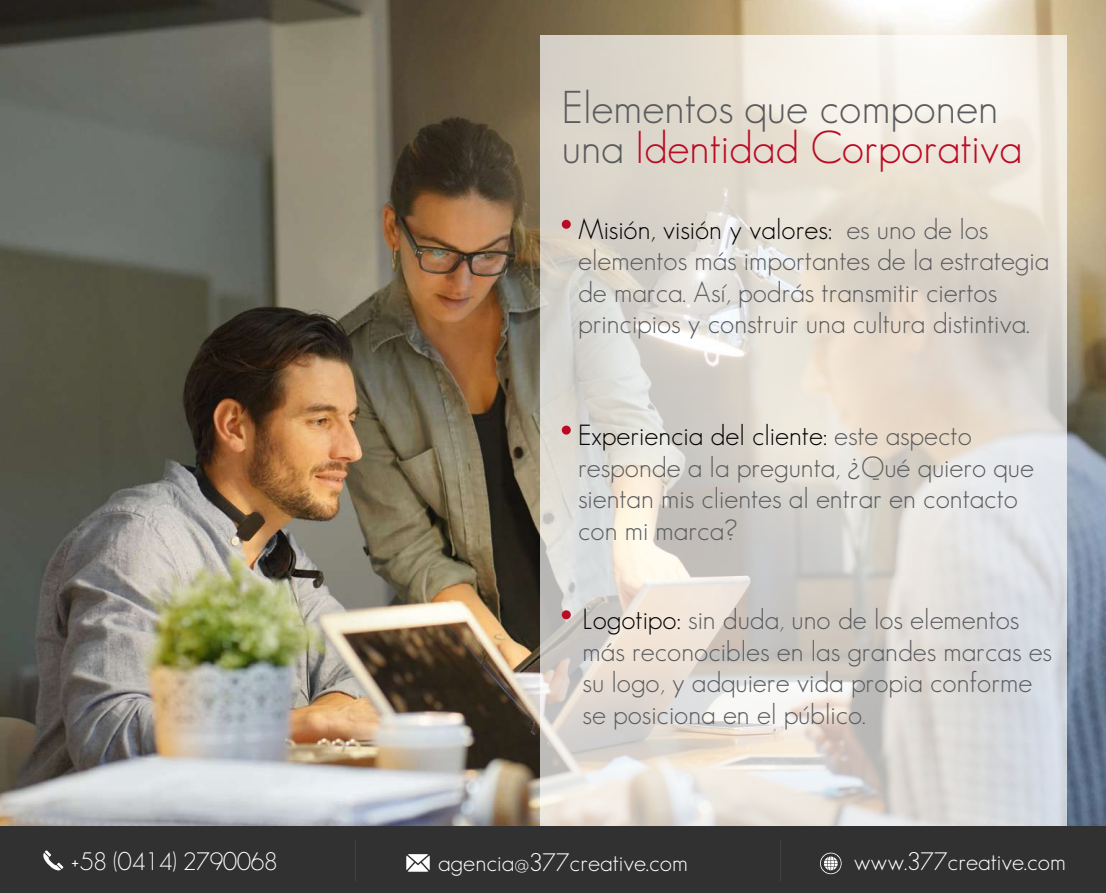
<style>
.page{position:relative;width:1106px;height:893px;background:#fff}
.page>*{position:absolute;margin:0;border:0;box-sizing:border-box;transform-origin:0 0}
.t1{font:300 45px/40.2px "Geosans";color:#5a5b5e}
.t2{font:300 28.5px/31.5px "Geosans";color:#5a5b5e}
.t3{font:300 24.75px "Geosans";color:#fff}
.s1{color:#bb0b24}
.s2{color:#000}
</style>
<div class="page">
<img style="left:0;top:0;width:1106px;height:826px">
<svg style="left:540px;top:35px;width:527px;height:791px;background:#e0dbd5"></svg>
<div style="left:0;top:826px;width:1106px;height:66px;background:#323132"></div>
<svg style="left:820px;top:852px;width:21px;height:22px"></svg>
<svg style="left:406px;top:854px;width:24px;height:17px"></svg>
<svg style="left:43px;top:850px;width:21px;height:21px"></svg>
<div style="left:562px;top:220px;width:9px;height:9px;background:#bb0b24;border-radius:50%"></div>
<div style="left:562px;top:425px;width:9px;height:9px;background:#bb0b24;border-radius:50%"></div>
<div style="left:562px;top:610px;width:9px;height:9px;background:#bb0b24;border-radius:50%"></div>
<h1 class="t1" style="left:562px;top:87px;width:462px">Elementos que componen una <span class="s1">Identidad Corporativa</span></h1>
<p class="t2" style="left:578px;top:213px;width:472px"><span class="s2">Misión, visión y valores:</span> es uno de los elementos más importantes de la estrategia de marca. Así, podrás transmitir ciertos principios y construir una cultura distintiva.</p>
<p class="t2" style="left:578px;top:419px;width:457px"><span class="s2">Experiencia del cliente:</span> este aspecto responde a la pregunta, ¿Qué quiero que sientan mis clientes al entrar en contacto con mi marca?</p>
<p class="t2" style="left:582px;top:604px;width:471px"><span class="s2">Logotipo:</span> sin duda, uno de los elementos más reconocibles en las grandes marcas es su logo, y adquiere vida propia conforme se posiciona en el público.</p>
<p class="t3" style="left:71px;top:847px;width:209px">+58 (0414) 2790068</p>
<p class="t3" style="left:438px;top:848px;width:251px">agencia@377creative.com</p>
<p class="t3" style="left:853px;top:847px;width:214px">www.377creative.com</p>
</div>
